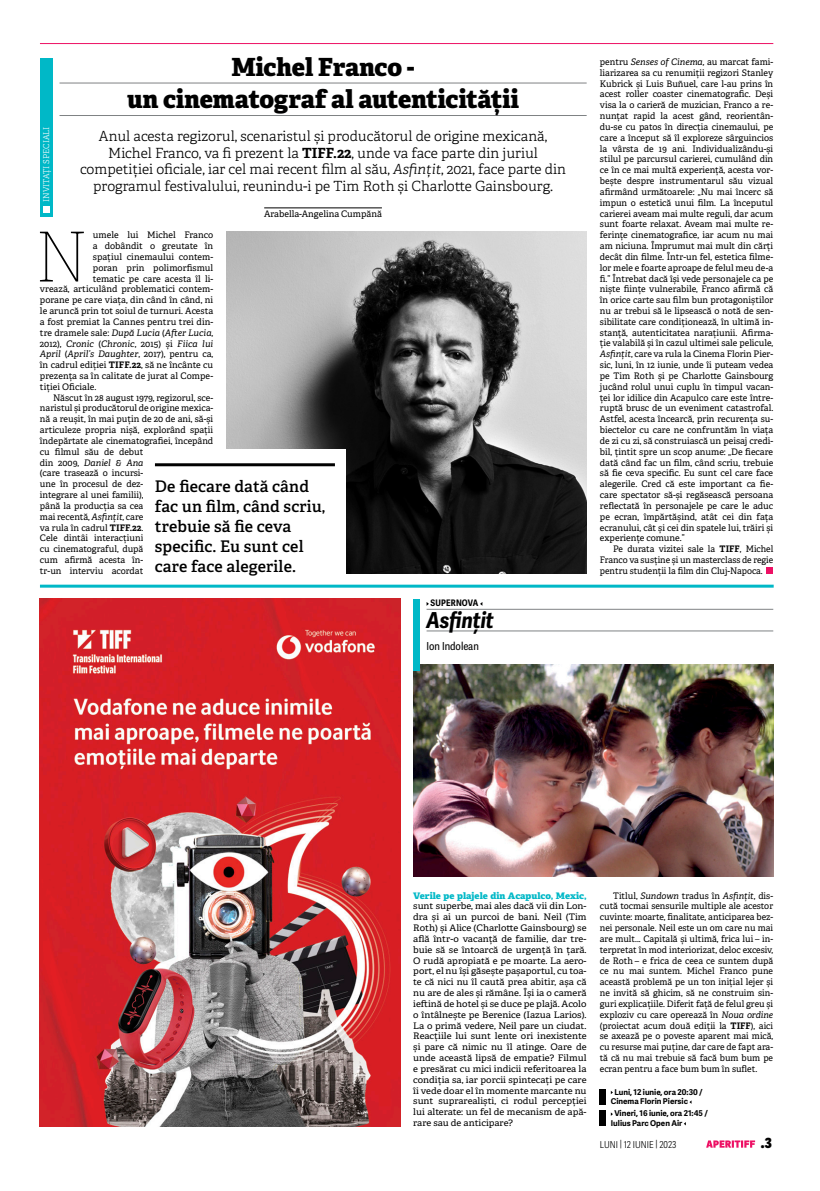
<style>
.page{position:relative;width:820px;height:1191px;background:#fff}
.page>*{position:absolute;margin:0;border:0;box-sizing:border-box;transform-origin:0 0}
.t1{font:100 68.8px "Adelle";color:#000}
.t2{font:800 25px/32.5px "Adelle";letter-spacing:-.01em;color:#000;text-align:center}
.t3{font:italic 700 22px "Adelle Sans Cnd";color:#000}
.t4{font:600 16px/20px "Adelle";letter-spacing:.01em;color:#000}
.t5{font:300 14px/16.8px "Adelle";color:#000;text-align:center}
.t6{font:14px "Adelle Sans Cnd Hv";color:#000}
.t7{font:11px "Adelle Sans Cnd";color:#000}
.t8{font:9.5px "Adelle Sans Cnd Lt";color:#000}
.t9{font:9px/10.8px "Adelle";color:#000;text-align:justify}
.t10{font:9px/10.8px "Adelle";color:#000;text-align:justify;scale:1.06 1}
.t11{font:italic 9px "Adelle";letter-spacing:.005em;color:#000}
.t12{font:800 9px "Adelle";color:#00b8c7;scale:1.06 1}
.t13{font:700 9px "Adelle Sans Cnd";letter-spacing:.02em;color:#000}
.t14{font:700 8px/9.6px "Adelle Sans";color:#000}
.t15{font:300 8px "Adelle";letter-spacing:.01em;color:#fff}
.s1{font-weight:700}
.s2{font-style:italic}
.s3{font-style:normal}
</style>
<div class="page">
<hr style="left:40px;top:43px;width:733px;height:1px;background:#ed1064">
<svg style="left:706px;top:1140px;width:48px;height:7px"></svg>
<img style="left:40px;top:598px;width:360px;height:528px">
<hr style="left:59px;top:83px;width:527px;height:1px;background:#7f8284">
<hr style="left:59px;top:115px;width:527px;height:1px;background:#7f8284">
<hr style="left:40px;top:584px;width:733px;height:3px;background:#00b8c7">
<div style="left:599px;top:1110px;width:6px;height:16px;background:#000"></div>
<div style="left:599px;top:1088px;width:6px;height:16px;background:#000"></div>
<div style="left:766px;top:567px;width:7px;height:7px;background:#ed1064"></div>
<img style="left:413px;top:664px;width:360px;height:213px">
<div style="left:413px;top:599px;width:7px;height:72px;background:#00b8c7"></div>
<hr style="left:426px;top:609px;width:347px;height:1px;background:#7f8284">
<hr style="left:426px;top:631px;width:347px;height:1px;background:#7f8284">
<hr style="left:264px;top:208px;width:118px;height:1px;background:#000">
<img style="left:226px;top:231px;width:360px;height:343px">
<div style="left:143px;top:449px;width:203px;height:129px;background:#fff"></div>
<hr style="left:155px;top:463px;width:180px;height:3px;background:#000">
<div style="left:40px;top:58px;width:13px;height:158px;background:#00b8c7"></div>
<svg style="left:43px;top:206px;width:6px;height:6px"></svg>
<p class="t15" style="left:42px;top:202px;width:77px;rotate:-90deg">INVITAȚI SPECIALI</p>
<h2 class="t2" style="left:127px;top:51px;width:393px">Michel Franco -<br>un cinematograf al autenticității</h2>
<p class="t5" style="left:80px;top:128px;width:487px">Anul acesta regizorul, scenaristul și producătorul de origine mexicană, Michel Franco, va fi prezent la <span class="s1">TIFF.22</span>, unde va face parte din juriul competiției oficiale, iar cel mai recent film al său, <span class="s2">Asfințit</span>, 2021, face parte din programul festivalului, reunindu‑i pe Tim Roth și Charlotte Gainsbourg.</p>
<p class="t9" style="left:264px;top:208px;width:119px">Arabella-Angelina Cumpănă</p>
<h1 class="t1" style="left:34px;top:217px;width:56px">N</h1>
<p class="t9" style="left:93px;top:230px;width:122px">umele lui Michel Franco</p>
<p class="t9" style="left:93px;top:240px;width:122px">a dobândit o greutate în</p>
<p class="t9" style="left:93px;top:251px;width:122px">spațiul cinemaului contem-</p>
<p class="t9" style="left:93px;top:262px;width:122px">poran prin polimorfismul</p>
<p class="t9" style="left:93px;top:273px;width:122px">tematic pe care acesta îl li-</p>
<p class="t9" style="left:40px;top:284px;width:175px">vrează, articulând problematici contem-</p>
<p class="t9" style="left:40px;top:295px;width:175px">porane pe care viața, din când în când, ni</p>
<p class="t9" style="left:40px;top:305px;width:175px">le aruncă prin tot soiul de turnuri. Acesta</p>
<p class="t9" style="left:40px;top:316px;width:175px">a fost premiat la Cannes pentru trei din-</p>
<p class="t11" style="left:40px;top:327px;width:175px"><span class="s3">tre dramele sale:</span> După Lucia <span class="s3">(</span>After Lucia<span class="s3">,</span></p>
<p class="t11" style="left:40px;top:338px;width:175px"><span class="s3">2012),</span> Cronic <span class="s3">(</span>Chronic<span class="s3">, 2015) și</span> Fiica lui</p>
<p class="t11" style="left:40px;top:348px;width:175px">April <span class="s3">(</span>April’s Daughter<span class="s3">, 2017), pentru ca,</span></p>
<p class="t9" style="left:40px;top:360px;width:175px">în cadrul ediției <span class="s1">TIFF.22</span>, să ne încânte cu</p>
<p class="t9" style="left:40px;top:370px;width:175px">prezența sa în calitate de jurat al Compe-</p>
<p class="t9" style="left:40px;top:381px;width:58px">tiției Oficiale.</p>
<p class="t9" style="left:53px;top:392px;width:161px">Născut în 28 august 1979, regizorul, sce-</p>
<p class="t9" style="left:40px;top:403px;width:175px">naristul și producătorul de origine mexica-</p>
<p class="t9" style="left:40px;top:414px;width:175px">nă a reușit, în mai puțin de 20 de ani, să‑și</p>
<p class="t9" style="left:40px;top:424px;width:175px">articuleze propria nișă, explorând spații</p>
<p class="t9" style="left:40px;top:435px;width:175px">îndepărtate ale cinematografiei, începând</p>
<p class="t9" style="left:40px;top:446px;width:105px">cu filmul său de debut</p>
<p class="t11" style="left:40px;top:457px;width:105px"><span class="s3">din 2009,</span> Daniel &amp; Ana</p>
<p class="t9" style="left:40px;top:468px;width:105px">(care trasează o incursi-</p>
<p class="t9" style="left:40px;top:479px;width:105px">une în procesul de dez-</p>
<p class="t9" style="left:40px;top:489px;width:105px">integrare al unei familii),</p>
<p class="t9" style="left:40px;top:500px;width:105px">până la producția sa cea</p>
<p class="t9" style="left:40px;top:511px;width:105px">mai recentă, <span class="s2">Asfințit</span>, care</p>
<p class="t9" style="left:40px;top:522px;width:105px">va rula în cadrul <span class="s1">TIFF.22</span>.</p>
<p class="t9" style="left:40px;top:533px;width:105px">Cele dintâi interacțiuni</p>
<p class="t9" style="left:40px;top:544px;width:105px">cu cinematograful, după</p>
<p class="t9" style="left:40px;top:554px;width:105px">cum afirmă acesta în-</p>
<p class="t9" style="left:40px;top:565px;width:105px">tr‑un interviu acordat</p>
<h3 class="t4" style="left:155px;top:476px;width:172px">De fiecare dată când fac un film, când scriu, trebuie să fie ceva specific. Eu sunt cel care face alegerile.</h3>
<p class="t13" style="left:430px;top:596px;width:50px">SUPERNOVA</p>
<h3 class="t3" style="left:426px;top:604px;width:69px">Asfințit</h3>
<p class="t7" style="left:426px;top:638px;width:54px">Ion Indolean</p>
<p class="t9" style="left:599px;top:56px;width:175px">pentru <span class="s2">Senses of Cinema,</span> au marcat fami&shy;liarizarea sa cu renumiții regizori Stanley Kubrick și Luis Buñuel, care l‑au prins în acest roller coaster cinematografic. Deși visa la o carieră de muzician, Franco a re&shy;nunțat rapid la acest gând, reorientân&shy;du‑se cu patos în direcția cinemaului, pe care a început să îl exploreze sârguincios la vârsta de 19 ani. Individualizându‑și stilul pe parcursul carierei, cumulând din ce în ce mai multă experiență, acesta vor&shy;bește despre instrumentarul său vizual afirmând următoarele: „Nu mai încerc să impun o estetică unui film. La începutul carierei aveam mai multe reguli, dar acum sunt foarte relaxat. Aveam mai multe re&shy;ferințe cinematografice, iar acum nu mai am niciuna. Împrumut mai mult din cărți decât din filme. Într‑un fel, estetica filme&shy;lor mele e foarte aproape de felul meu de‑a fi.” Întrebat dacă își vede personajele ca pe niște ființe vulnerabile, Franco afirmă că în orice carte sau film bun protagoniștilor nu ar trebui să le lipsească o notă de sen&shy;sibilitate care condiționează, în ultimă in&shy;stanță, autenticitatea narațiunii. Afirma&shy;ție valabilă și în cazul ultimei sale pelicule, <span class="s2">Asfințit</span>, care va rula la Cinema Florin Pier&shy;sic, luni, în 12 iunie, unde îi puteam vedea pe Tim Roth și pe Charlotte Gainsbourg jucând rolul unui cuplu în timpul vacan&shy;ței lor idilice din Acapulco care este între&shy;ruptă brusc de un eveniment catastrofal.<br>Astfel, acesta încearcă, prin recurența su&shy;biectelor cu care ne confruntăm în viața de zi cu zi, să construiască un peisaj credi&shy;bil, țintit spre un scop anume: „De fiecare dată când fac un film, când scriu, trebuie să fie ceva specific. Eu sunt cel care face alegerile. Cred că este important ca fie&shy;care spectator să‑și regăsească persoana reflectată în personajele pe care le aduc pe ecran, împărtășind, atât cei din fața ecranului, cât și cei din spatele lui, trăiri și experiențe comune.”</p>
<p class="t9" style="left:599px;top:544px;width:175px;text-indent:13px">Pe durata vizitei sale la <span class="s1">TIFF</span>, Michel Franco va susține și un masterclass de regie pentru studenții la film din Cluj‑Napoca.</p>
<p class="t12" style="left:413px;top:889px;width:165px">Verile pe plajele din Acapulco, Mexic,</p>
<p class="t10" style="left:413px;top:901px;width:165px">sunt superbe, mai ales dacă vii din Lon&shy;dra și ai un purcoi de bani. Neil (Tim Roth) și Alice (Charlotte Gainsbourg) se află într‑o vacanță de familie, dar tre&shy;buie să se întoarcă de urgență în țară.<br>O rudă apropiată e pe moarte. La aero&shy;port, el nu își găsește pașaportul, cu toa&shy;te că nici nu îl caută prea abitir, așa că nu are de ales și rămâne. Își ia o cameră ieftină de hotel și se duce pe plajă. Acolo o întâlnește pe Berenice (Iazua Larios).<br>La o primă vedere, Neil pare un ciudat.<br>Reacțiile lui sunt lente ori inexistente și pare că nimic nu îl atinge. Oare de unde această lipsă de empatie? Filmul e presărat cu mici indicii referitoarea la condiția sa, iar porcii spintecați pe care îi vede doar el în momente marcante nu sunt suprarealiști, ci rodul percepției lui alterate: un fel de mecanism de apă&shy;rare sau de anticipare?</p>
<p class="t9" style="left:599px;top:890px;width:175px;text-indent:13px">Titlul, <span class="s2">Sundown</span> tradus în <span class="s2">Asfințit</span>, dis&shy;cută tocmai sensurile multiple ale acestor cuvinte: moarte, finalitate, anticiparea bez&shy;nei personale. Neil este un om care nu mai are mult... Capitală și ultimă, frica lui – in&shy;terpretat în mod interiorizat, deloc excesiv, de Roth – e frica de ceea ce suntem după ce nu mai suntem. Michel Franco pune această problemă pe un ton inițial lejer și ne invită să ghicim, să ne construim sin&shy;guri explicațiile. Diferit față de felul greu și exploziv cu care operează în <span class="s2">Noua ordine </span>(proiectat acum două ediții la <span class="s1">TIFF</span>), aici se axează pe o poveste aparent mai mică, cu resurse mai puține, dar care de fapt ara&shy;tă că nu mai trebuie să facă bum bum pe ecran pentru a face bum bum în suflet.</p>
<p class="t14" style="left:610px;top:1086px;width:93px;text-indent:3px">Luni, 12 iunie, ora 20:30 /<br>Cinema Florin Piersic</p>
<p class="t14" style="left:610px;top:1108px;width:98px;text-indent:3px">Vineri, 16 iunie, ora 21:45 /<br>Iulius Parc Open Air</p>
<p class="t8" style="left:599px;top:1137px;width:78px">LUNI | 12 IUNIE | 2023</p>
<h3 class="t6" style="left:760px;top:1132px;width:12px">.3</h3>
</div>
